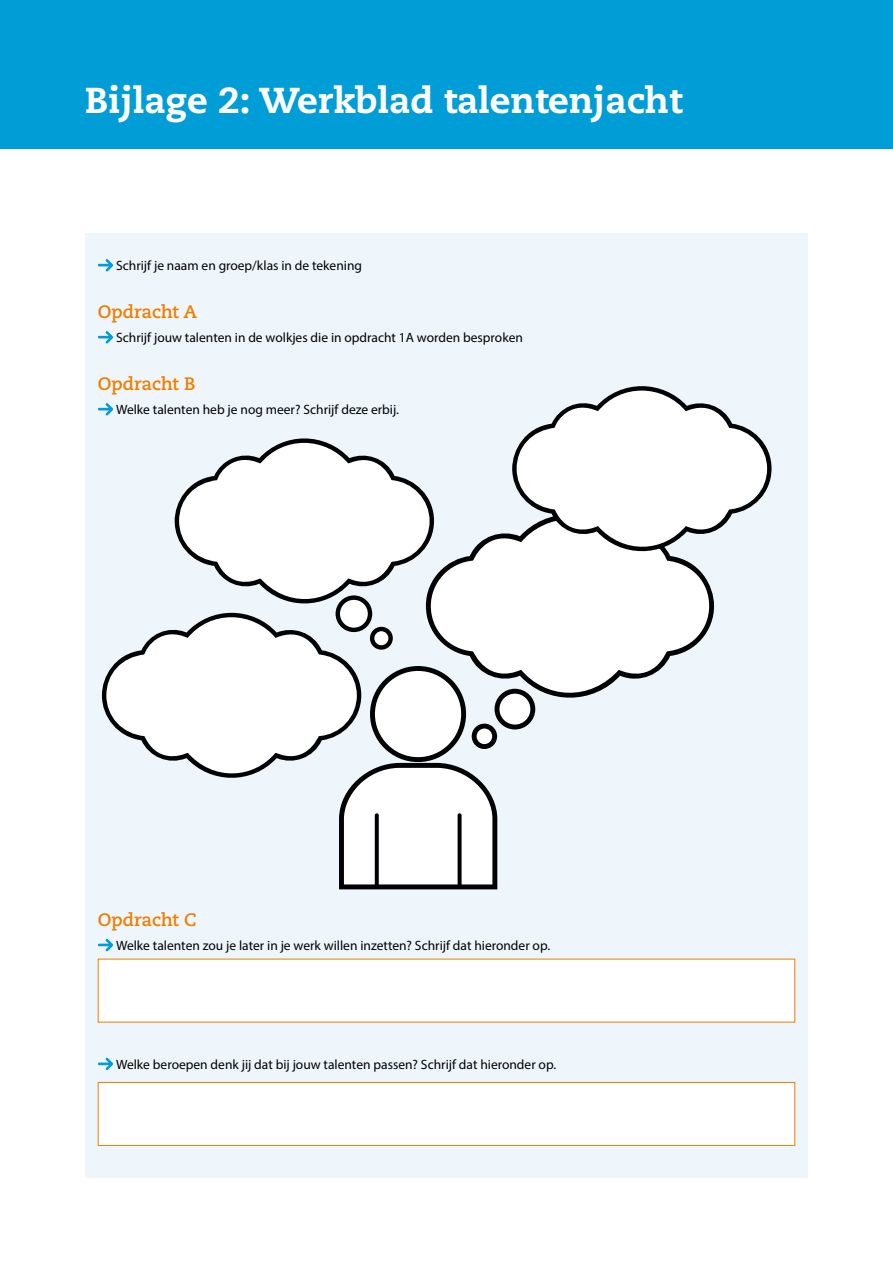
<style>
.page{position:relative;width:893px;height:1263px;background:#fff}
.page>*{position:absolute;margin:0;border:0;box-sizing:border-box;transform-origin:0 0}
.t1{font:800 36px "Caecilia LT Pro 85";color:#fff}
.t2{font:700 18px "Caecilia LT Pro 75";color:#ee7f00}
.t3{font:13.5px "Myriad Pro";color:#000}
</style>
<div class="page">
<div style="left:0;top:0;width:893px;height:149px;background:#009dd6"></div>
<div style="left:85px;top:234px;width:723px;height:944px;background:#eef5fb"></div>
<svg style="left:99px;top:259px;width:15px;height:13px"></svg>
<svg style="left:99px;top:331px;width:15px;height:13px"></svg>
<svg style="left:99px;top:403px;width:15px;height:13px"></svg>
<svg style="left:497px;top:533px;width:213px;height:168px"></svg>
<svg style="left:495px;top:689px;width:40px;height:40px"></svg>
<div style="left:500px;top:695px;width:29px;height:29px;background:#fff;border-radius:50%"></div>
<div style="left:499px;top:694px;width:31px;height:30px;border:2px solid #fff;border-radius:50%"></div>
<div style="left:98px;top:959px;width:697px;height:63px;background:#fff"></div>
<div style="left:98px;top:1082px;width:697px;height:64px;background:#fff;border:1px solid #ee7f00"></div>
<svg style="left:99px;top:938px;width:15px;height:14px"></svg>
<svg style="left:99px;top:1057px;width:15px;height:14px"></svg>
<svg style="left:102px;top:438px;width:395px;height:451px"></svg>
<svg style="left:512px;top:386px;width:259px;height:165px"></svg>
<h1 class="t1" style="left:85px;top:75px;width:599px">Bijlage 2: Werkblad talentenjacht</h1>
<p class="t3" style="left:116px;top:257px;width:248px">Schrijf je naam en groep/klas in de tekening</p>
<h2 class="t2" style="left:98px;top:299px;width:101px">Opdracht A</h2>
<p class="t3" style="left:116px;top:329px;width:408px">Schrijf jouw talenten in de wolkjes die in opdracht 1A worden besproken</p>
<h2 class="t2" style="left:98px;top:371px;width:99px">Opdracht B</h2>
<p class="t3" style="left:116px;top:401px;width:284px">Welke talenten heb je nog meer? Schrijf deze erbij.</p>
<h2 class="t2" style="left:98px;top:907px;width:100px">Opdracht C</h2>
<p class="t3" style="left:116px;top:937px;width:436px">Welke talenten zou je later in je werk willen inzetten? Schrijf dat hieronder op.</p>
<p class="t3" style="left:116px;top:1056px;width:442px">Welke beroepen denk jij dat bij jouw talenten passen? Schrijf dat hieronder op.</p>
</div>
